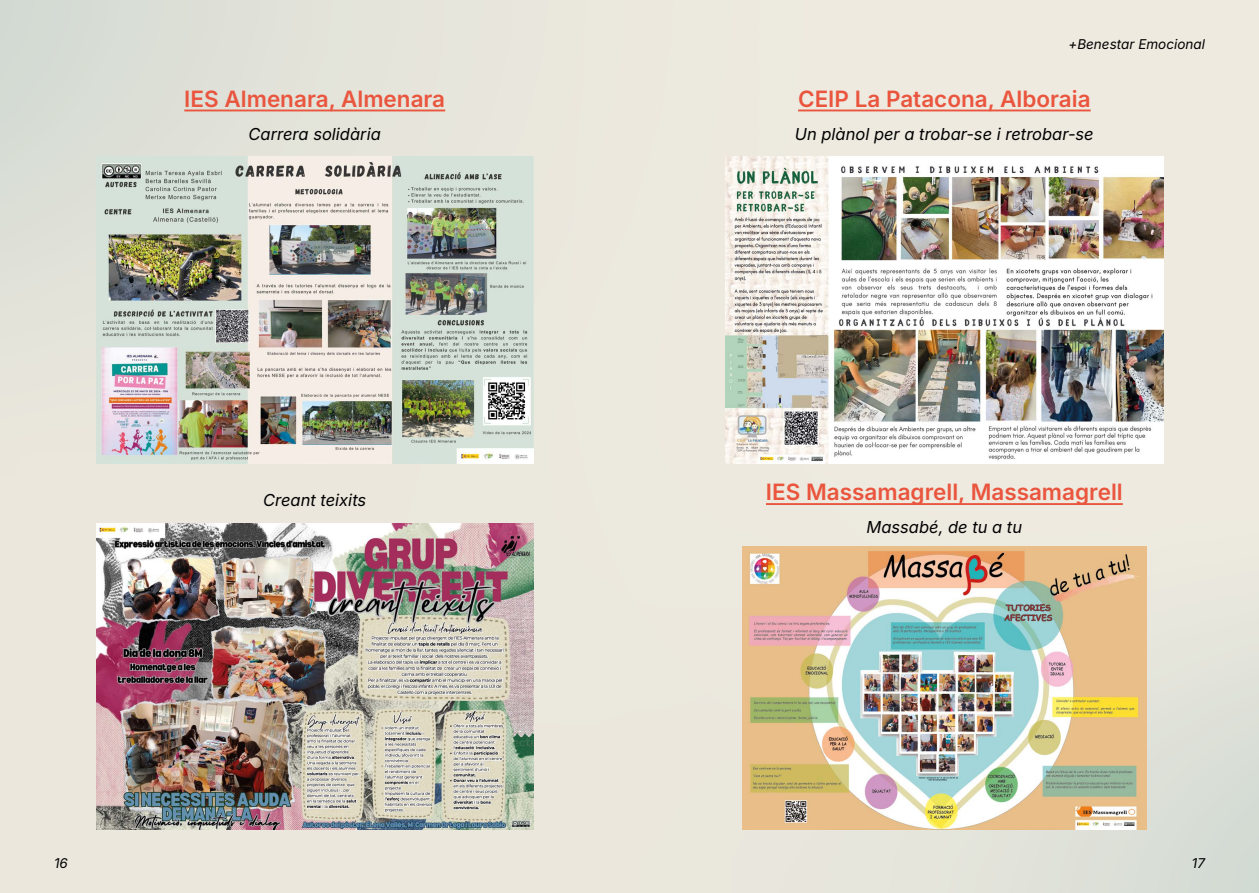
<style>
.page{position:relative;width:1259px;height:893px;background:#fff}
.page>*{position:absolute;margin:0;border:0;box-sizing:border-box;transform-origin:0 0}
.t1{font:600 22.5px "Inter";color:#ea553e}
.t2{font:italic 16.5px "Inter";color:#000}
.t3{font:italic 13.5px "Inter";color:#000}
</style>
<div class="page">
<img style="left:0;top:0;width:1259px;height:893px">
<hr style="left:184px;top:110px;width:261px;height:1px;background:#ea553e">
<hr style="left:798px;top:110px;width:292px;height:1px;background:#ea553e">
<hr style="left:766px;top:503px;width:356px;height:2px;background:#ea553e">
<img style="left:96px;top:523px;width:437px;height:306px">
<img style="left:96px;top:157px;width:437px;height:306px">
<img style="left:725px;top:157px;width:438px;height:306px">
<img style="left:742px;top:546px;width:404px;height:283px">
<p class="t3" style="left:1068px;top:34px;width:138px">+Benestar Emocional</p>
<h1 class="t1" style="left:184px;top:82px;width:262px">IES Almenara, Almenara</h1>
<h1 class="t1" style="left:798px;top:82px;width:294px">CEIP La Patacona, Alboraia</h1>
<p class="t2" style="left:248px;top:122px;width:134px">Carrera solidària</p>
<p class="t2" style="left:795px;top:122px;width:300px">Un plànol per a trobar-se i retrobar-se</p>
<p class="t3" style="left:54px;top:853px;width:15px">16</p>
<p class="t2" style="left:263px;top:488px;width:105px">Creant teixits</p>
<h1 class="t1" style="left:766px;top:475px;width:358px">IES Massamagrell, Massamagrell</h1>
<p class="t2" style="left:866px;top:515px;width:157px">Massabé, de tu a tu</p>
<p class="t3" style="left:1191px;top:853px;width:15px">17</p>
</div>
